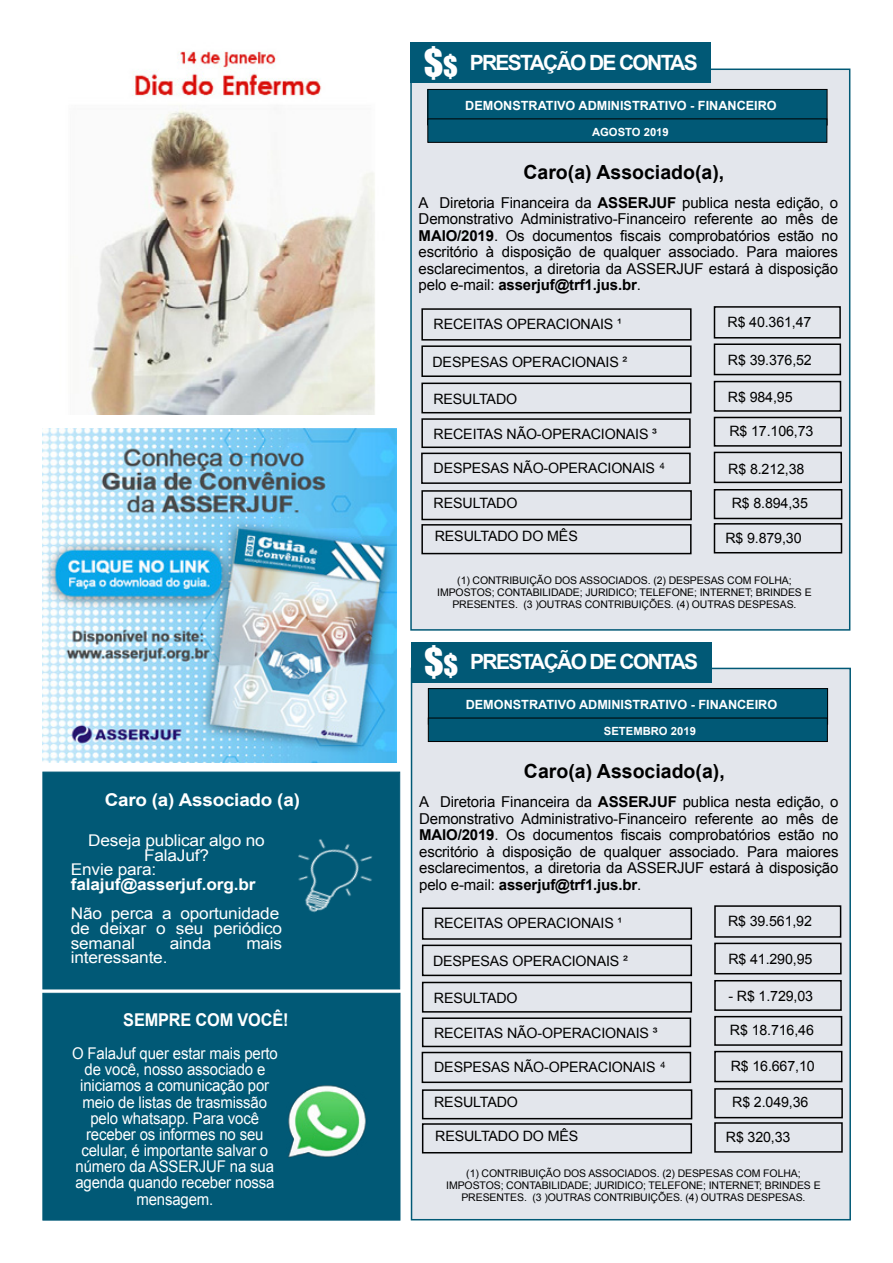
<style>
.page{position:relative;width:893px;height:1263px;background:#fff}
.page>*{position:absolute;margin:0;border:0;box-sizing:border-box;transform-origin:0 0}
.t1{font:700 21px "Arial";letter-spacing:-.08em;color:#fff}
.t2{font:700 19.5px "Arial";color:#000}
.t3{font:700 17.55px "Arial";letter-spacing:-.01em;color:#fff;scale:1.07 1}
.t4{font:700 17.55px "Arial";letter-spacing:-.01em;color:#fff;scale:.93 1}
.t5{font:16.2px/16.2px "Arial";letter-spacing:-.01em;color:#fff;text-align:center;scale:.93 1}
.t6{font:16.2px/14.7px "Arial";letter-spacing:-.01em;color:#fff;scale:1.07 1}
.t7{font:700 16.2px "Arial";letter-spacing:-.01em;color:#fff;scale:1.07 1}
.t8{font:15px/16.5px "Arial";letter-spacing:-.01em;color:#000;text-align:justify}
.t9{font:14.25px "Arial";letter-spacing:-.01em;color:#000}
.t10{font:700 12.6px "Arial";color:#fff}
.t11{font:700 11.25px "Arial";color:#fff}
.t12{font:10.5px/12px "Arial";letter-spacing:-.01em;color:#000;text-align:center}
.t13{font:9px "Arial";color:#000}
.s1{font-family:"Impact";font-weight:400;font-size:36px}
.s2{font-family:"Impact";font-weight:400;font-size:27px}
.s3{font-weight:700}
</style>
<div class="page">
<div style="left:410px;top:69px;width:440px;height:562px;background:#e3e6ec;border:2px solid #015976"></div>
<div style="left:428px;top:89px;width:399px;height:36px;background:#015976"></div>
<div style="left:427px;top:89px;width:400px;height:36px;border:1px solid #000"></div>
<div style="left:427px;top:118px;width:400px;height:25px;background:#015976;border:1px solid #000"></div>
<div style="left:410px;top:43px;width:301px;height:40px;background:#015976"></div>
<div style="left:714px;top:306px;width:127px;height:33px;border:2px solid #000"></div>
<div style="left:714px;top:343px;width:127px;height:32px;border:2px solid #000"></div>
<div style="left:714px;top:381px;width:127px;height:31px;border:2px solid #000"></div>
<div style="left:714px;top:417px;width:128px;height:30px;border:2px solid #000"></div>
<div style="left:714px;top:452px;width:128px;height:31px;border:2px solid #000"></div>
<div style="left:714px;top:489px;width:128px;height:30px;border:2px solid #000"></div>
<div style="left:714px;top:523px;width:128px;height:30px;border:2px solid #000"></div>
<div style="left:421px;top:308px;width:271px;height:33px;border:2px solid #000"></div>
<div style="left:421px;top:345px;width:271px;height:32px;border:2px solid #000"></div>
<div style="left:421px;top:383px;width:271px;height:30px;border:2px solid #000"></div>
<div style="left:421px;top:418px;width:270px;height:30px;border:2px solid #000"></div>
<div style="left:421px;top:453px;width:270px;height:31px;border:2px solid #000"></div>
<div style="left:421px;top:490px;width:271px;height:30px;border:2px solid #000"></div>
<div style="left:421px;top:524px;width:271px;height:30px;border:2px solid #000"></div>
<div style="left:411px;top:668px;width:440px;height:552px;background:#e3e6ec;border:2px solid #015976"></div>
<div style="left:428px;top:689px;width:400px;height:35px;background:#015976"></div>
<div style="left:428px;top:688px;width:400px;height:36px;border:1px solid #000"></div>
<div style="left:428px;top:718px;width:400px;height:24px;background:#015976;border:1px solid #000"></div>
<div style="left:411px;top:642px;width:300px;height:40px;background:#015976"></div>
<div style="left:714px;top:905px;width:127px;height:33px;border:2px solid #000"></div>
<div style="left:714px;top:943px;width:128px;height:31px;border:2px solid #000"></div>
<div style="left:714px;top:980px;width:128px;height:31px;border:2px solid #000"></div>
<div style="left:714px;top:1016px;width:128px;height:30px;border:2px solid #000"></div>
<div style="left:714px;top:1051px;width:128px;height:31px;border:2px solid #000"></div>
<div style="left:714px;top:1088px;width:129px;height:30px;border:2px solid #000"></div>
<div style="left:714px;top:1122px;width:129px;height:30px;border:2px solid #000"></div>
<div style="left:422px;top:907px;width:270px;height:33px;border:2px solid #000"></div>
<div style="left:422px;top:944px;width:270px;height:32px;border:2px solid #000"></div>
<div style="left:422px;top:982px;width:270px;height:30px;border:2px solid #000"></div>
<div style="left:422px;top:1017px;width:269px;height:30px;border:2px solid #000"></div>
<div style="left:422px;top:1052px;width:269px;height:31px;border:2px solid #000"></div>
<div style="left:422px;top:1089px;width:270px;height:30px;border:2px solid #000"></div>
<div style="left:422px;top:1123px;width:270px;height:30px;border:2px solid #000"></div>
<div style="left:43px;top:772px;width:357px;height:217px;background:#015976"></div>
<div style="left:43px;top:993px;width:357px;height:227px;background:#015976;border:1px solid #015976"></div>
<img style="left:298px;top:839px;width:75px;height:74px">
<img style="left:288px;top:1085px;width:78px;height:73px">
<img style="left:43px;top:428px;width:354px;height:335px">
<img style="left:70px;top:51px;width:305px;height:364px">
<p class="t3" style="left:105px;top:788px;width:184px">Caro (a) Associado (a)</p>
<p class="t6" style="left:88px;top:833px;width:167px">Deseja publicar algo no</p>
<p class="t6" style="left:144px;top:848px;width:62px">FalaJuf?</p>
<p class="t6" style="left:71px;top:862px;width:81px">Envie para:</p>
<p class="t7" style="left:71px;top:873px;width:174px">falajuf@asserjuf.org.br</p>
<p class="t6" style="left:71px;top:906px;width:199px">Não perca a oportunidade de deixar o seu periódico semanal</p>
<p class="t6" style="left:170px;top:936px;width:40px">ainda</p>
<p class="t6" style="left:246px;top:936px;width:35px">mais</p>
<p class="t6" style="left:71px;top:950px;width:92px">interessante.</p>
<p class="t4" style="left:123px;top:1008px;width:179px">SEMPRE COM VOCÊ!</p>
<p class="t5" style="left:72px;top:1045px;width:223px">O FalaJuf quer estar mais perto de você, nosso associado e iniciamos a comunicação por meio de listas de trasmissão pelo whatsapp. Para você receber os informes no seu celular, é importante salvar o número da ASSERJUF na sua agenda quando receber nossa mensagem.</p>
<h1 class="t1" style="left:424px;top:49px;width:275px"><span class="s1">$</span><span class="s2">$</span> PRESTAÇÃO DE CONTAS</h1>
<p class="t10" style="left:465px;top:97px;width:313px">DEMONSTRATIVO ADMINISTRATIVO - FINANCEIRO</p>
<p class="t11" style="left:592px;top:124px;width:78px">AGOSTO 2019</p>
<h2 class="t2" style="left:523px;top:159px;width:202px">Caro(a) Associado(a),</h2>
<p class="t8" style="left:419px;top:194px;width:421px">A Diretoria Financeira da <span class="s3">ASSERJUF</span> publica nesta edição, o Demonstrativo Administrativo-Financeiro referente ao mês de <span class="s3">MAIO/2019</span>. Os documentos fiscais comprobatórios estão no escritório à disposição de qualquer associado. Para maiores esclarecimentos, a diretoria da ASSERJUF estará à disposição pelo e-mail: <span class="s3">asserjuf@trf1.jus.br</span>.</p>
<p class="t9" style="left:727px;top:312px;width:85px">R$ 40.361,47</p>
<p class="t9" style="left:728px;top:350px;width:85px">R$ 39.376,52</p>
<p class="t9" style="left:728px;top:388px;width:66px">R$ 984,95</p>
<p class="t9" style="left:729px;top:421px;width:85px">R$ 17.106,73</p>
<p class="t9" style="left:728px;top:459px;width:78px">R$ 8.212,38</p>
<p class="t9" style="left:732px;top:494px;width:78px">R$ 8.894,35</p>
<p class="t9" style="left:725px;top:528px;width:78px">R$ 9.879,30</p>
<p class="t9" style="left:434px;top:314px;width:190px">RECEITAS OPERACIONAIS ¹</p>
<p class="t9" style="left:432px;top:353px;width:196px">DESPESAS OPERACIONAIS ²</p>
<p class="t9" style="left:433px;top:390px;width:85px">RESULTADO</p>
<p class="t9" style="left:434px;top:424px;width:225px">RECEITAS NÃO-OPERACIONAIS ³</p>
<p class="t9" style="left:434px;top:459px;width:223px">DESPESAS NÃO-OPERACIONAIS</p>
<p class="t9" style="left:434px;top:494px;width:85px">RESULTADO</p>
<p class="t9" style="left:435px;top:527px;width:145px">RESULTADO DO MÊS</p>
<p class="t12" style="left:437px;top:575px;width:376px">(1) CONTRIBUIÇÃO DOS ASSOCIADOS. (2) DESPESAS COM FOLHA;<br>IMPOSTOS; CONTABILIDADE; JURIDICO; TELEFONE; INTERNET; BRINDES E<br>PRESENTES. (3 )OUTRAS CONTRIBUIÇÕES. (4) OUTRAS DESPESAS.</p>
<p class="t13" style="left:660px;top:460px;width:7px">4</p>
<h1 class="t1" style="left:424px;top:648px;width:275px"><span class="s1">$</span><span class="s2">$</span> PRESTAÇÃO DE CONTAS</h1>
<p class="t10" style="left:466px;top:696px;width:313px">DEMONSTRATIVO ADMINISTRATIVO - FINANCEIRO</p>
<p class="t11" style="left:604px;top:723px;width:93px">SETEMBRO 2019</p>
<h2 class="t2" style="left:524px;top:758px;width:202px">Caro(a) Associado(a),</h2>
<p class="t8" style="left:419px;top:794px;width:421px">A Diretoria Financeira da <span class="s3">ASSERJUF</span> publica nesta edição, o Demonstrativo Administrativo-Financeiro referente ao mês de <span class="s3">MAIO/2019</span>. Os documentos fiscais comprobatórios estão no escritório à disposição de qualquer associado. Para maiores esclarecimentos, a diretoria da ASSERJUF estará à disposição pelo e-mail: <span class="s3">asserjuf@trf1.jus.br</span>.</p>
<p class="t9" style="left:728px;top:911px;width:85px">R$ 39.561,92</p>
<p class="t9" style="left:728px;top:949px;width:85px">R$ 41.290,95</p>
<p class="t9" style="left:728px;top:987px;width:86px">- R$ 1.729,03</p>
<p class="t9" style="left:730px;top:1020px;width:85px">R$ 18.716,46</p>
<p class="t9" style="left:731px;top:1057px;width:85px">R$ 16.667,10</p>
<p class="t9" style="left:732px;top:1093px;width:78px">R$ 2.049,36</p>
<p class="t9" style="left:726px;top:1127px;width:66px">R$ 320,33</p>
<p class="t9" style="left:434px;top:913px;width:190px">RECEITAS OPERACIONAIS ¹</p>
<p class="t9" style="left:433px;top:952px;width:196px">DESPESAS OPERACIONAIS ²</p>
<p class="t9" style="left:434px;top:989px;width:85px">RESULTADO</p>
<p class="t9" style="left:434px;top:1023px;width:225px">RECEITAS NÃO-OPERACIONAIS ³</p>
<p class="t9" style="left:434px;top:1058px;width:223px">DESPESAS NÃO-OPERACIONAIS</p>
<p class="t9" style="left:434px;top:1093px;width:85px">RESULTADO</p>
<p class="t9" style="left:435px;top:1126px;width:145px">RESULTADO DO MÊS</p>
<p class="t12" style="left:446px;top:1167px;width:376px">(1) CONTRIBUIÇÃO DOS ASSOCIADOS. (2) DESPESAS COM FOLHA;<br>IMPOSTOS; CONTABILIDADE; JURIDICO; TELEFONE; INTERNET; BRINDES E<br>PRESENTES. (3 )OUTRAS CONTRIBUIÇÕES. (4) OUTRAS DESPESAS.</p>
<p class="t13" style="left:660px;top:1059px;width:7px">4</p>
</div>
